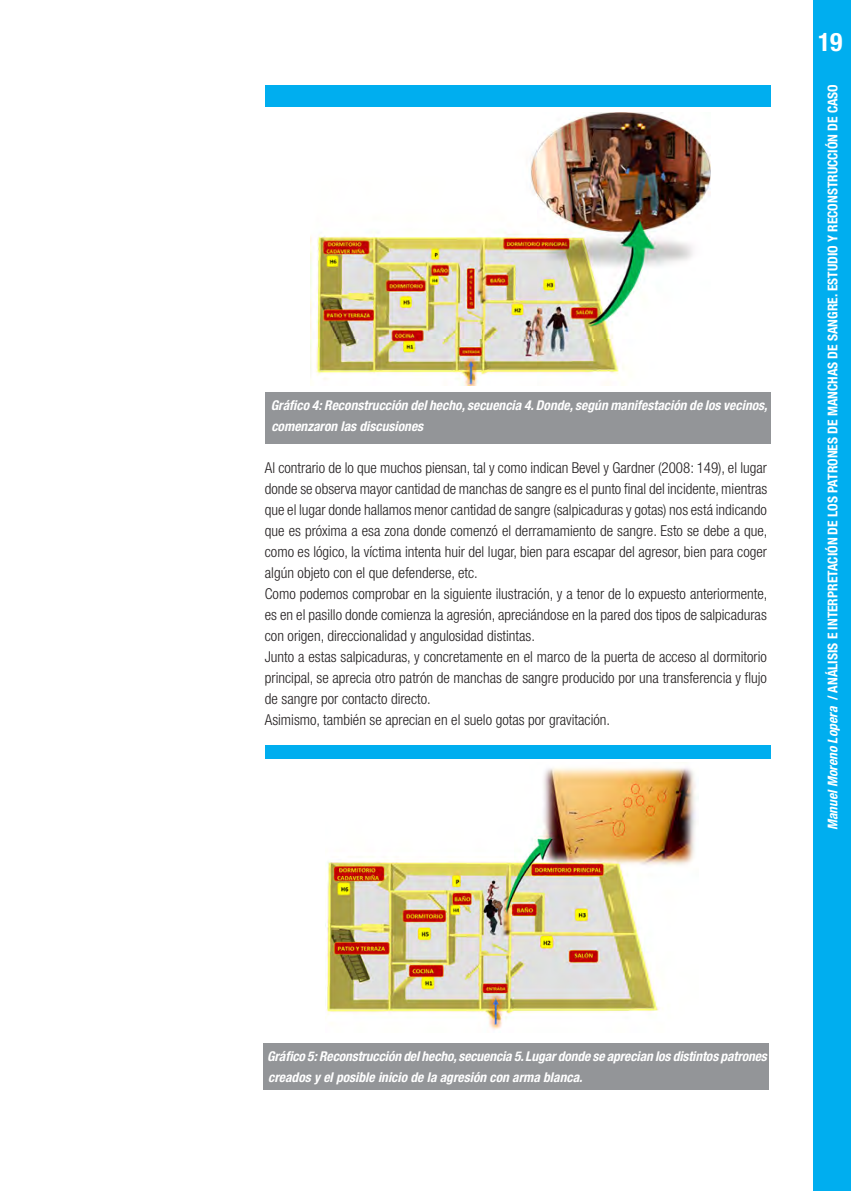
<style>
.page{position:relative;width:851px;height:1191px;background:#fff}
.page>*{position:absolute;margin:0;border:0;box-sizing:border-box;transform-origin:0 0}
.t1{font:700 condensed 25.5px "Helvetica Neue LT Std";color:#fff}
.t2{font:300 condensed 15px/21px "Helvetica Neue LT Std";color:#231f20;text-align:justify}
.t3{font:italic 700 condensed 13.5px "Helvetica Neue LT Std";color:#fff}
.t4{font:700 condensed 13.5px "Helvetica Neue LT Std";color:#fff}
.s1{font-style:italic}
</style>
<div class="page">
<div style="left:813px;top:0;width:37px;height:1191px;background:#00aeef"></div>
<div style="left:263px;top:1043px;width:505px;height:47px;background:#939598"></div>
<div style="left:265px;top:392px;width:505px;height:51px;background:#939598"></div>
<div style="left:265px;top:85px;width:505px;height:22px;background:#00aeef"></div>
<img style="left:311px;top:112px;width:399px;height:273px">
<img style="left:325px;top:767px;width:371px;height:262px">
<div style="left:265px;top:745px;width:505px;height:14px;background:#00aeef"></div>
<p class="t3" style="left:271px;top:397px;width:498px">Gráfico 4: Reconstrucción del hecho, secuencia 4. Donde, según manifestación de los vecinos,</p>
<p class="t3" style="left:271px;top:418px;width:153px">comenzaron las discusiones</p>
<p class="t2" style="left:265px;top:457px;width:504px">Al contrario de lo que muchos piensan, tal y como indican Bevel y Gardner (2008: 149), el lugar donde se observa mayor cantidad de manchas de sangre es el punto final del incidente, mientras que el lugar donde hallamos menor cantidad de sangre (salpicaduras y gotas) nos está indicando que es próxima a esa zona donde comenzó el derramamiento de sangre. Esto se debe a que, como es lógico, la víctima intenta huir del lugar, bien para escapar del agresor, bien para coger algún objeto con el que defenderse, etc.</p>
<p class="t2" style="left:265px;top:583px;width:504px">Como podemos comprobar en la siguiente ilustración, y a tenor de lo expuesto anteriormente, es en el pasillo donde comienza la agresión, apreciándose en la pared dos tipos de salpicaduras con origen, direccionalidad y angulosidad distintas.</p>
<p class="t2" style="left:265px;top:646px;width:503px">Junto a estas salpicaduras, y concretamente en el marco de la puerta de acceso al dormitorio principal, se aprecia otro patrón de manchas de sangre producido por una transferencia y flujo de sangre por contacto directo.</p>
<p class="t2" style="left:265px;top:709px;width:347px">Asimismo, también se aprecian en el suelo gotas por gravitación.</p>
<p class="t1" style="left:817px;top:27px;width:26px">19</p>
<p class="t4" style="left:824px;top:830px;width:747px;rotate:-90deg"><span class="s1">Manuel Moreno Lopera</span> / ANÁLISIS E INTERPRETACIÓN DE LOS PATRONES DE MANCHAS DE SANGRE. ESTUDIO Y RECONSTRUCCIÓN DE CASO</p>
<p class="t3" style="left:267px;top:1048px;width:501px">Gráfico 5: Reconstrucción del hecho, secuencia 5. Lugar donde se aprecian los distintos patrones</p>
<p class="t3" style="left:268px;top:1069px;width:316px">creados y el posible inicio de la agresión con arma blanca.</p>
</div>
